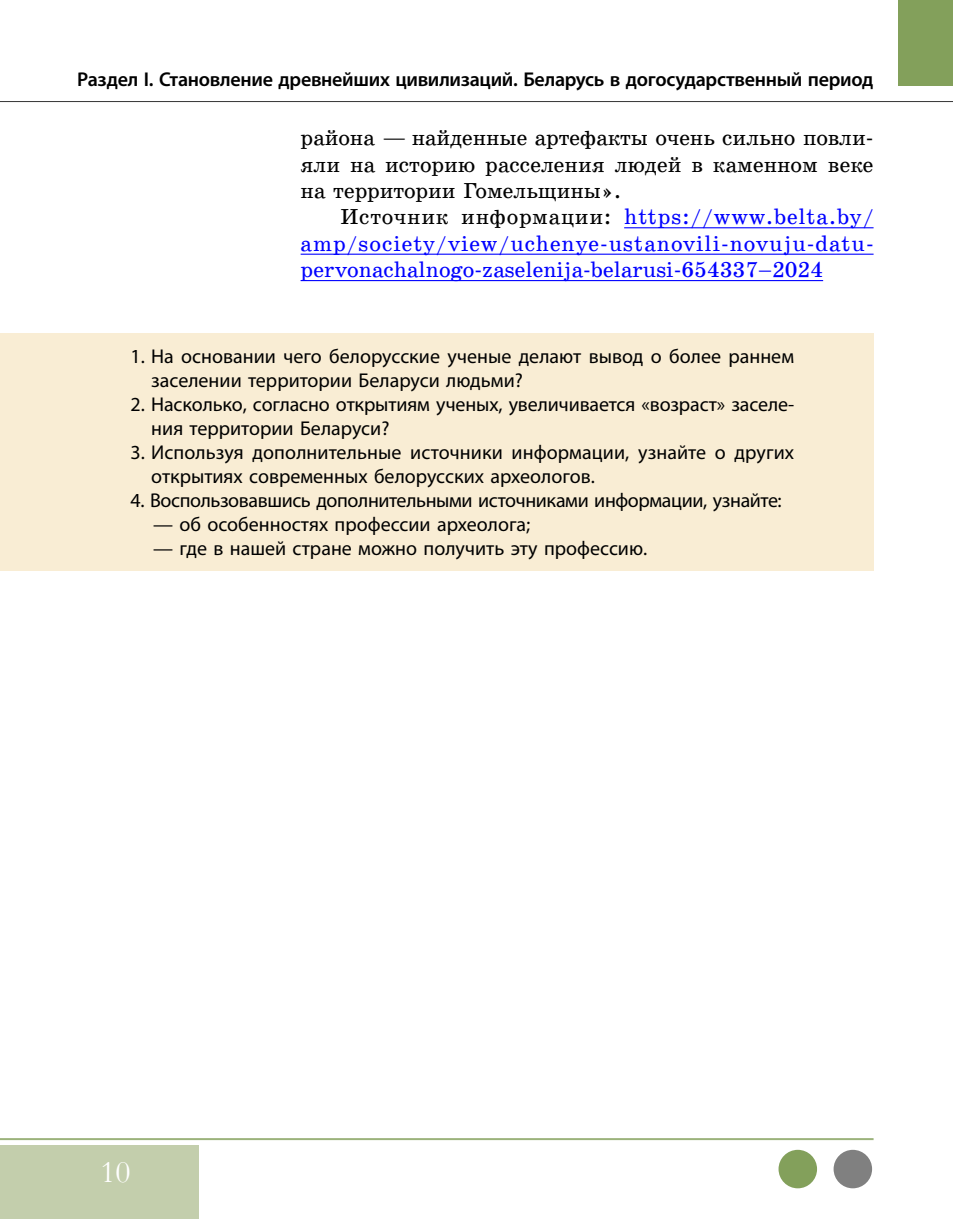
<style>
.page{position:relative;width:953px;height:1219px;background:#fff}
.page>*{position:absolute;margin:0;border:0;box-sizing:border-box;transform-origin:0 0}
.t1{font:32px "Garamond";color:#fff}
.t2{font:22px/26.4px "School Book Web";color:#00f;text-align:justify}
.t3{font:22px/26.4px "School Book Web";color:#000;text-align:justify}
.t4{font:20px/24px "Myriad Pro";color:#000}
.t5{font:600 20px "Myriad Pro";letter-spacing:-.015em;color:#000}
.t6{font:20px "Myriad Pro";letter-spacing:-.02em;color:#000}
.s1{color:#000}
</style>
<div class="page">
<hr style="left:0;top:101px;width:952px;height:1px;background:#000">
<hr style="left:0;top:1138px;width:873px;height:2px;background:#83a05b">
<div style="left:898px;top:0;width:54px;height:86px;background:#83a05b"></div>
<div style="left:0;top:1145px;width:198px;height:74px;background:#c3ceac"></div>
<div style="left:778px;top:1150px;width:39px;height:38px;background:#83a05b;border-radius:50%"></div>
<div style="left:833px;top:1150px;width:39px;height:38px;background:#808080;border-radius:50%"></div>
<hr style="left:624px;top:227px;width:249px;height:1px;background:#00f">
<hr style="left:300px;top:254px;width:573px;height:1px;background:#00f">
<hr style="left:300px;top:280px;width:523px;height:1px;background:#00f">
<div style="left:0;top:334px;width:873px;height:69px;background:#f9edd4"></div>
<div style="left:0;top:382px;width:873px;height:69px;background:#f9edd4"></div>
<div style="left:0;top:430px;width:873px;height:69px;background:#f9edd4"></div>
<div style="left:0;top:478px;width:873px;height:45px;background:#f9edd4"></div>
<div style="left:0;top:502px;width:873px;height:45px;background:#f9edd4"></div>
<div style="left:0;top:526px;width:873px;height:45px;background:#f9edd4"></div>
<p class="t5" style="left:77px;top:67px;width:797px">Раздел I. Становление древнейших цивилизаций. Беларусь в догосударственный период</p>
<p class="t3" style="left:300px;top:125px;width:574px">района — найденные артефакты очень сильно повли&shy;яли на историю расселения людей в каменном веке на территории Гомельщины».</p>
<p class="t2" style="left:300px;top:204px;width:574px;text-indent:40px"><span class="s1">Источник информации:</span> https://www.belta.by/ amp/society/view/uchenye-ustanovili-novuju-datu&shy;pervonachalnogo-zaselenija-belarusi‑654337–2024</p>
<p class="t4" style="left:151px;top:344px;width:644px;text-indent:-21px">1. На основании чего белорусские ученые делают вывод о более раннем заселении территории Беларуси людьми?</p>
<p class="t4" style="left:151px;top:392px;width:644px;text-indent:-21px">2. Насколько, согласно открытиям ученых, увеличивается «возраст» заселе&shy;ния территории Беларуси?</p>
<p class="t4" style="left:151px;top:440px;width:644px;text-indent:-21px">3. Используя дополнительные источники информации, узнайте о других открытиях современных белорусских археологов.</p>
<p class="t6" style="left:130px;top:488px;width:652px">4. Воспользовавшись дополнительными источниками информации, узнайте:</p>
<p class="t4" style="left:153px;top:512px;width:378px">— об особенностях профессии археолога;</p>
<p class="t4" style="left:153px;top:536px;width:495px">— где в нашей стране можно получить эту профессию.</p>
<h1 class="t1" style="left:100px;top:1150px;width:32px">10</h1>
</div>
